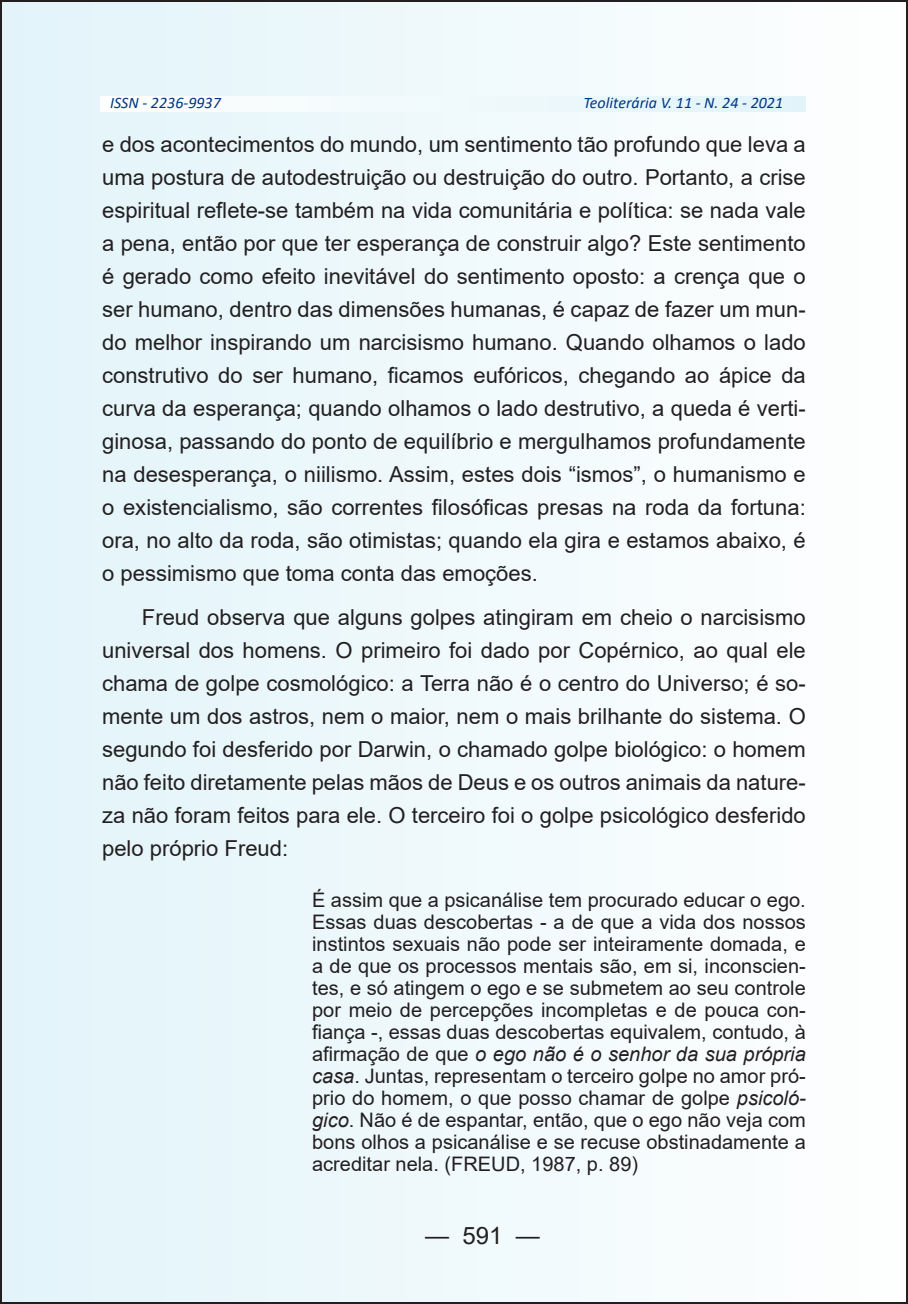
<style>
.page{position:relative;width:908px;height:1304px;background:#fff}
.page>*{position:absolute;margin:0;border:0;box-sizing:border-box;transform-origin:0 0}
.t1{font:24px "Arial";color:#231f20}
.t2{font:22px/33px "Arial";color:#231f20;text-align:justify}
.t3{font:20px/22px "Arial";color:#231f20;text-align:justify}
.t4{font:italic 16px "Calibri";color:#003882}
.s1{font-style:italic}
</style>
<div class="page">
<div style="left:1px;top:1px;width:905px;height:1302px;background:linear-gradient(to right,#e2f4fa,#fefefe)"></div>
<svg style="left:100px;top:96px;width:705px;height:15px"></svg>
<p class="t4" style="left:110px;top:92px;width:112px">ISSN - 2236-9937</p>
<p class="t4" style="left:583px;top:92px;width:201px">Teoliterária V. 11 - N. 24 - 2021</p>
<p class="t2" style="left:102px;top:128px;width:704px">e dos acontecimentos do mundo, um sentimento tão profundo que leva a uma postura de autodestruição ou destruição do outro. Portanto, a crise espiritual reflete-se também na vida comunitária e política: se nada vale a pena, então por que ter esperança de construir algo? Este sentimento é gerado como efeito inevitável do sentimento oposto: a crença que o ser humano, dentro das dimensões humanas, é capaz de fazer um mun&shy;do melhor inspirando um narcisismo humano. Quando olhamos o lado construtivo do ser humano, ficamos eufóricos, chegando ao ápice da curva da esperança; quando olhamos o lado destrutivo, a queda é verti&shy;ginosa, passando do ponto de equilíbrio e mergulhamos profundamente na desesperança, o niilismo. Assim, estes dois “ismos”, o humanismo e o existencialismo, são correntes filosóficas presas na roda da fortuna: ora, no alto da roda, são otimistas; quando ela gira e estamos abaixo, é o pessimismo que toma conta das emoções.</p>
<p class="t2" style="left:102px;top:601px;width:704px;text-indent:40px">Freud observa que alguns golpes atingiram em cheio o narcisismo universal dos homens. O primeiro foi dado por Copérnico, ao qual ele chama de golpe cosmológico: a Terra não é o centro do Universo; é so&shy;mente um dos astros, nem o maior, nem o mais brilhante do sistema. O segundo foi desferido por Darwin, o chamado golpe biológico: o homem não feito diretamente pelas mãos de Deus e os outros animais da nature&shy;za não foram feitos para ele. O terceiro foi o golpe psicológico desferido pelo próprio Freud:</p>
<p class="t3" style="left:312px;top:889px;width:495px">É assim que a psicanálise tem procurado educar o ego.<br>Essas duas descobertas - a de que a vida dos nossos instintos sexuais não pode ser inteiramente domada, e a de que os processos mentais são, em si, inconscien&shy;tes, e só atingem o ego e se submetem ao seu controle por meio de percepções incompletas e de pouca con&shy;fiança -, essas duas descobertas equivalem, contudo, à afirmação de que <span class="s1">o ego não é o senhor da sua própria casa</span>. Juntas, representam o terceiro golpe no amor pró&shy;prio do homem, o que posso chamar de golpe <span class="s1">psicoló&shy;gico</span>. Não é de espantar, então, que o ego não veja com bons olhos a psicanálise e se recuse obstinadamente a acreditar nela. (FREUD, 1987, p. 89)</p>
<p class="t1" style="left:425px;top:1218px;width:116px">— 591 —</p>
</div>
